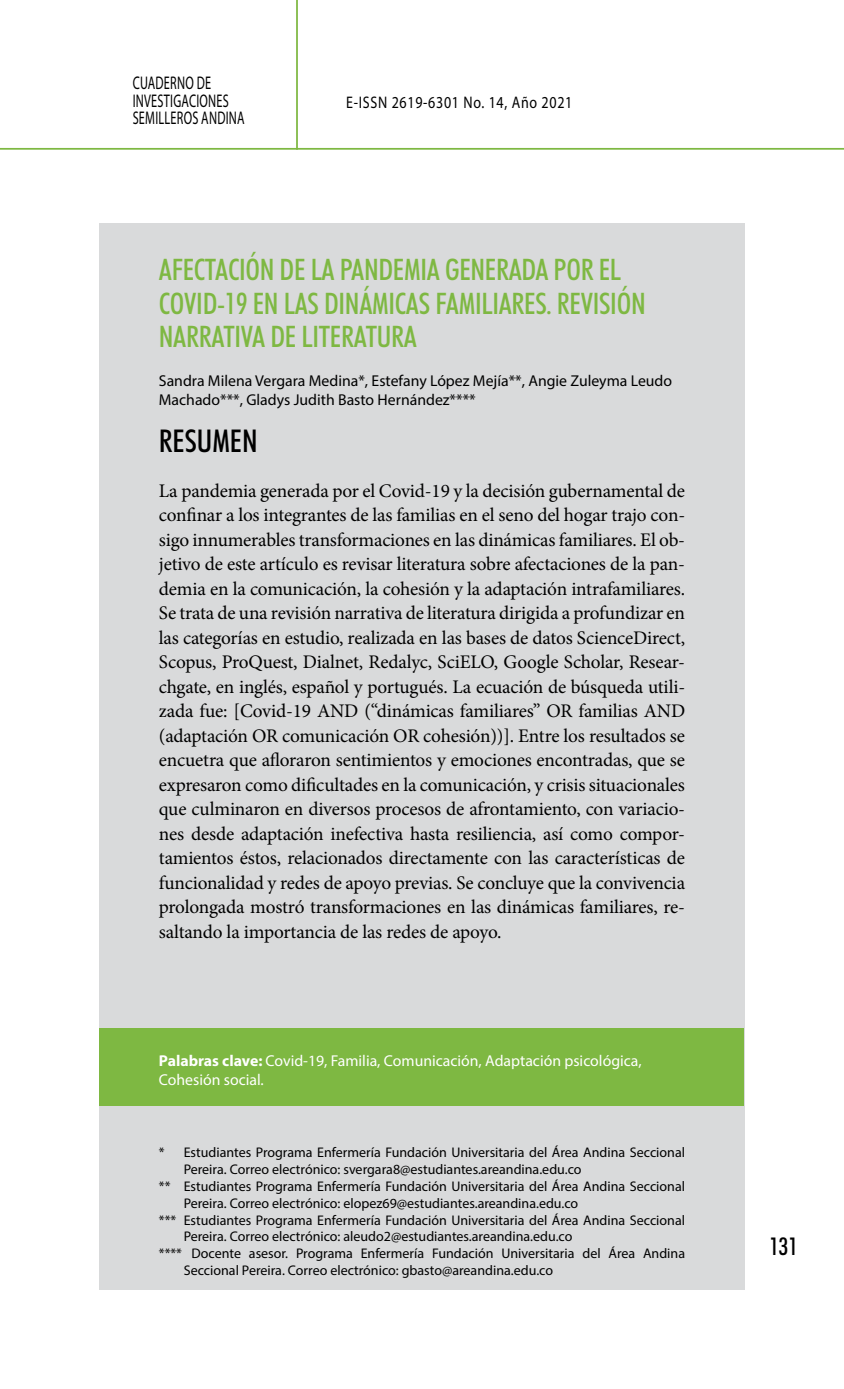
<style>
.page{position:relative;width:844px;height:1389px;background:#fff}
.page>*{position:absolute;margin:0;border:0;box-sizing:border-box;transform-origin:0 0}
.t1{font:500 condensed 31.5px "Futura BT";color:#000}
.t2{font:500 condensed 29.75px/33.2px "Futura BT";letter-spacing:-.01em;color:#7eb842}
.t3{font:500 condensed 24.5px "Futura BT";color:#000}
.t4{font:19.25px/24.5px "Minion Pro";letter-spacing:-.01em;color:#000;text-align:justify}
.t5{font:18.38px/17.5px "Myriad Pro";letter-spacing:.02em;color:#000;scale:.67 1}
.t6{font:16.8px "Myriad Pro";letter-spacing:.05em;color:#000;scale:.83 1}
.t7{font:15.75px/18.9px "Myriad Pro";color:#000}
.t8{font:15.75px/19.2px "Myriad Pro";color:#fff}
.t9{font:14px "Myriad Pro";color:#000}
.s1{font-weight:700}
</style>
<div class="page">
<hr style="left:0;top:148px;width:843px;height:2px;background:#7eb842">
<hr style="left:296px;top:0;width:2px;height:150px;background:#7eb842">
<div style="left:99px;top:223px;width:645px;height:1067px;background:#d9dadb"></div>
<div style="left:100px;top:1028px;width:644px;height:78px;background:#7eb842"></div>
<p class="t5" style="left:133px;top:74px;width:169px">CUADERNO DE<br>INVESTIGACIONES<br>SEMILLEROS ANDINA</p>
<p class="t6" style="left:346px;top:92px;width:274px">E-ISSN 2619-6301 No. 14, Año 2021</p>
<h2 class="t2" style="left:159px;top:253px;width:488px">AFECTACIÓN DE LA PANDEMIA GENERADA POR EL<br>COVID-19 EN LAS DINÁMICAS FAMILIARES. REVISIÓN<br>NARRATIVA DE LITERATURA</h2>
<p class="t7" style="left:159px;top:371px;width:514px">Sandra Milena Vergara Medina*, Estefany López Mejía**, Angie Zuleyma Leudo<br>Machado***, Gladys Judith Basto Hernández****</p>
<h1 class="t1" style="left:159px;top:422px;width:100px">RESUMEN</h1>
<p class="t4" style="left:159px;top:478px;width:527px">La pandemia generada por el Covid-19 y la decisión gubernamental de confinar a los integrantes de las familias en el seno del hogar trajo con&shy;sigo innumerables transformaciones en las dinámicas familiares. El ob&shy;jetivo de este artículo es revisar literatura sobre afectaciones de la pan&shy;demia en la comunicación, la cohesión y la adaptación intrafamiliares.<br>Se trata de una revisión narrativa de literatura dirigida a profundizar en las categorías en estudio, realizada en las bases de datos ScienceDirect, Scopus, ProQuest, Dialnet, Redalyc, SciELO, Google Scholar, Resear&shy;chgate, en inglés, español y portugués. La ecuación de búsqueda utili&shy;zada fue: [Covid-19 AND (“dinámicas familiares” OR familias AND (adaptación OR comunicación OR cohesión))]. Entre los resultados se encuetra que afloraron sentimientos y emociones encontradas, que se expresaron como dificultades en la comunicación, y crisis situacionales que culminaron en diversos procesos de afrontamiento, con variacio&shy;nes desde adaptación inefectiva hasta resiliencia, así como compor&shy;tamientos éstos, relacionados directamente con las características de funcionalidad y redes de apoyo previas. Se concluye que la convivencia prolongada mostró transformaciones en las dinámicas familiares, re&shy;saltando la importancia de las redes de apoyo.</p>
<p class="t8" style="left:159px;top:1051px;width:484px"><span class="s1">Palabras clave:</span> Covid-19, Familia, Comunicación, Adaptación psicológica,<br>Cohesión social.</p>
<p class="t9" style="left:159px;top:1144px;width:527px">* Estudiantes Programa Enfermería Fundación Universitaria del Área Andina Seccional</p>
<p class="t9" style="left:184px;top:1161px;width:399px">Pereira. Correo electrónico: svergara8@estudiantes.areandina.edu.co</p>
<p class="t9" style="left:159px;top:1178px;width:527px">** Estudiantes Programa Enfermería Fundación Universitaria del Área Andina Seccional</p>
<p class="t9" style="left:184px;top:1194px;width:396px">Pereira. Correo electrónico: elopez69@estudiantes.areandina.edu.co</p>
<p class="t9" style="left:159px;top:1211px;width:527px">*** Estudiantes Programa Enfermería Fundación Universitaria del Área Andina Seccional</p>
<p class="t9" style="left:184px;top:1228px;width:390px">Pereira. Correo electrónico: aleudo2@estudiantes.areandina.edu.co</p>
<p class="t9" style="left:159px;top:1245px;width:527px">**** Docente asesor. Programa Enfermería Fundación Universitaria del Área Andina</p>
<p class="t9" style="left:184px;top:1262px;width:371px">Seccional Pereira. Correo electrónico: gbasto@areandina.edu.co</p>
<p class="t3" style="left:769px;top:1231px;width:30px">131</p>
</div>
